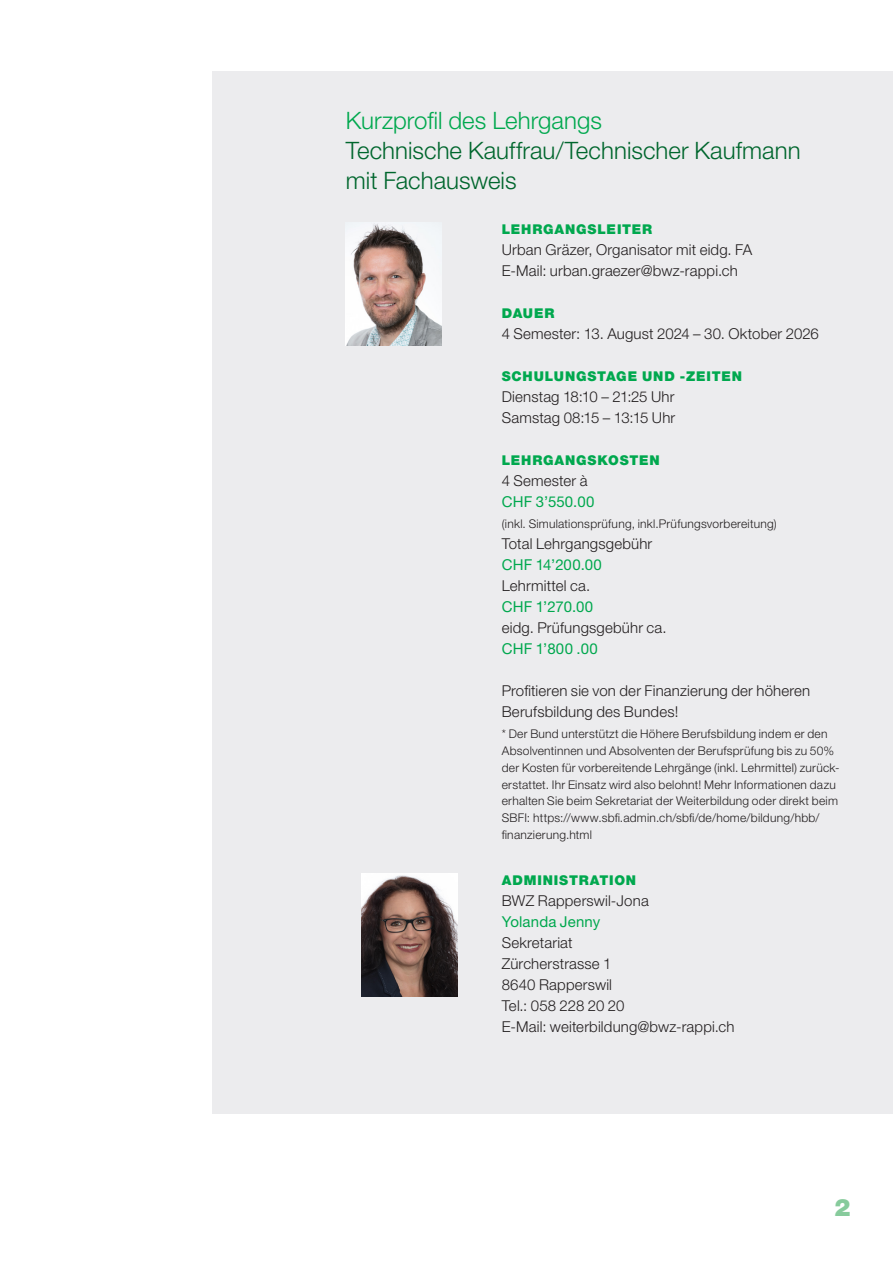
<style>
.page{position:relative;width:893px;height:1263px;background:#fff}
.page>*{position:absolute;margin:0;border:0;box-sizing:border-box;transform-origin:0 0}
.Titel_2{font:300 24px/30px "Helvetica Neue LT Std";color:#00662d}
.t1{font:900 24px "Helvetica Neue LT Std";color:#87cb9c}
.Lauftext{font:300 15px/21px "Helvetica Neue LT Std";letter-spacing:.01em;color:#231f20}
.Lauftext-2{font:15px/21px "Helvetica Neue LT Std";letter-spacing:.01em;color:#00a84e}
.Titel_3{font:900 13.5px "Helvetica Neue LT Std";letter-spacing:.06em;color:#00a84e}
.Legende{font:300 12px/16.8px "Helvetica Neue LT Std";letter-spacing:.02em;color:#231f20}
.s1{color:#00a84e}
.s2{font-weight:300;color:#231f20}
.s3{font-weight:400;color:#00a84e}
</style>
<div class="page">
<div style="left:213px;top:72px;width:680px;height:1042px;background:#ececee"></div>
<img style="left:361px;top:874px;width:96px;height:122px">
<img style="left:346px;top:223px;width:95px;height:122px">
<p class="Titel_2" style="left:346px;top:105px;width:456px"><span class="s1">Kurzprofil des Lehrgangs<br></span>Technische Kauffrau/Technischer Kaufmann mit Fachausweis</p>
<p class="Titel_3" style="left:502px;top:221px;width:152px">LEHRGANGSLEITER</p>
<p class="Lauftext" style="left:502px;top:239px;width:252px">Urban Gräzer, Organisator mit eidg. FA</p>
<p class="Lauftext" style="left:502px;top:260px;width:238px">E-Mail: urban.graezer@bwz-rappi.ch</p>
<p class="Titel_3" style="left:502px;top:305px;width:54px">DAUER</p>
<p class="Lauftext" style="left:502px;top:323px;width:319px">4 Semester: 13. August 2024 – 30. Oktober 2026</p>
<p class="Titel_3" style="left:502px;top:368px;width:242px">SCHULUNGSTAGE UND -ZEITEN</p>
<p class="Lauftext" style="left:502px;top:386px;width:174px">Dienstag 18:10 – 21:25 Uhr</p>
<p class="Lauftext" style="left:502px;top:407px;width:175px">Samstag 08:15 – 13:15 Uhr</p>
<p class="Titel_3" style="left:502px;top:452px;width:159px">LEHRGANGSKOSTEN</p>
<p class="Lauftext-2" style="left:502px;top:470px;width:94px"><span class="s2">4 Semester à<br></span>CHF 3’550.00</p>
<p class="Legende" style="left:502px;top:515px;width:276px">(inkl. Simulationsprüfung, inkl.Prüfungsvorbereitung)</p>
<p class="Lauftext" style="left:502px;top:533px;width:152px">Total Lehrgangsgebühr<br><span class="s3">CHF 14’200.00</span></p>
<p class="Lauftext" style="left:502px;top:575px;width:93px">Lehrmittel ca.<br><span class="s3">CHF 1’270.00</span></p>
<p class="Lauftext" style="left:502px;top:617px;width:166px">eidg. Prüfungsgebühr ca.<br><span class="s3">CHF 1’800 .00</span></p>
<p class="Lauftext" style="left:502px;top:680px;width:310px">Profitieren sie von der Finanzierung der höheren<br>Berufsbildung des Bundes!</p>
<p class="Legende" style="left:502px;top:725px;width:339px">* Der Bund unterstützt die Höhere Berufsbildung indem er den Absolventinnen und Absolventen der Berufsprüfung bis zu 50% der Kosten für vorbereitende Lehrgänge (inkl. Lehrmittel) zurück&shy;erstattet. Ihr Einsatz wird also belohnt! Mehr Informationen dazu erhalten Sie beim Sekretariat der Weiterbildung oder direkt beim SBFI: https://www.sbfi.admin.ch/sbfi/de/home/bildung/hbb/ finanzierung.html</p>
<p class="Titel_3" style="left:502px;top:872px;width:136px">ADMINISTRATION</p>
<p class="Lauftext" style="left:502px;top:890px;width:149px">BWZ Rapperswil-Jona</p>
<p class="Lauftext-2" style="left:502px;top:911px;width:100px">Yolanda Jenny</p>
<p class="Lauftext" style="left:502px;top:932px;width:72px">Sekretariat</p>
<p class="Lauftext" style="left:502px;top:953px;width:111px">Zürcherstrasse 1</p>
<p class="Lauftext" style="left:502px;top:974px;width:112px">8640 Rapperswil</p>
<p class="Lauftext" style="left:502px;top:995px;width:124px">Tel.: 058 228 20 20</p>
<p class="Lauftext" style="left:502px;top:1016px;width:234px">E-Mail: weiterbildung@bwz-rappi.ch</p>
<h1 class="t1" style="left:834px;top:1193px;width:18px">2</h1>
</div>
